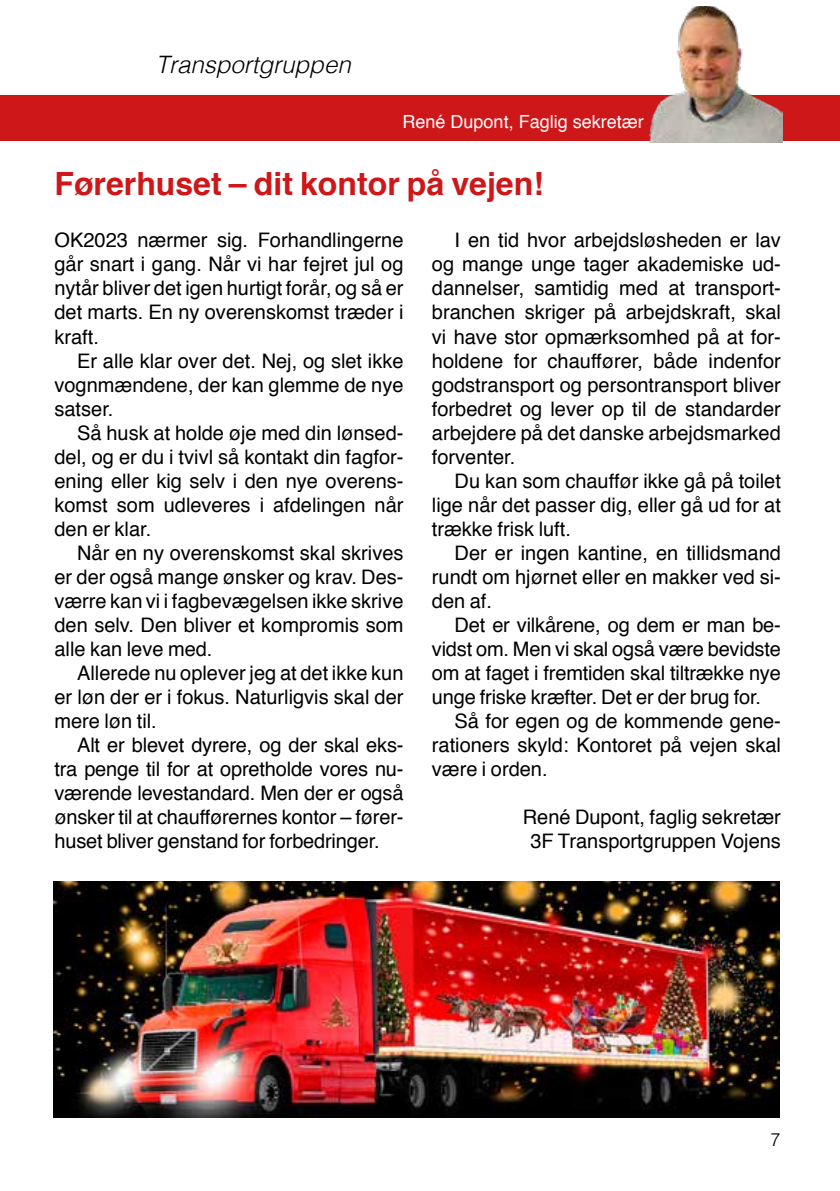
<style>
.page{position:relative;width:840px;height:1191px;background:#fff}
.page>*{position:absolute;margin:0;border:0;box-sizing:border-box;transform-origin:0 0}
.t1{font:700 32px "Helvetica";color:#cd1719}
.t2{font:italic 300 24px "Helvetica";color:#000}
.t3{font:20px/24px "Helvetica";color:#000;text-align:justify}
.t4{font:18px "Helvetica";color:#fff}
.t5{font:300 18px "Helvetica";color:#000}
</style>
<div class="page">
<div style="left:0;top:96px;width:839px;height:45px;background:#cd1719"></div>
<img style="left:54px;top:882px;width:724px;height:235px">
<img style="left:619px;top:6px;width:162px;height:137px">
<p class="t2" style="left:156px;top:44px;width:196px">Transportgruppen</p>
<p class="t4" style="left:402px;top:107px;width:243px">René Dupont, Faglig sekretær</p>
<h1 class="t1" style="left:54px;top:158px;width:490px">Førerhuset – dit kontor på vejen!</h1>
<p class="t3" style="left:54px;top:229px;width:350px">OK2023 nærmer sig. Forhandlingerne går snart i gang. Når vi har fejret jul og nytår bliver det igen hurtigt forår, og så er det marts. En ny overenskomst træder i kraft.</p>
<p class="t3" style="left:54px;top:349px;width:350px;text-indent:23px">Er alle klar over det. Nej, og slet ikke vognmændene, der kan glemme de nye satser.</p>
<p class="t3" style="left:54px;top:421px;width:350px;text-indent:23px">Så husk at holde øje med din lønsed&shy;del, og er du i tvivl så kontakt din fagfor&shy;ening eller kig selv i den nye overens&shy;komst som udleveres i afdelingen når den er klar.</p>
<p class="t3" style="left:54px;top:541px;width:350px;text-indent:23px">Når en ny overenskomst skal skrives er der også mange ønsker og krav. Des&shy;værre kan vi i fagbevægelsen ikke skrive den selv. Den bliver et kompromis som alle kan leve med.</p>
<p class="t3" style="left:54px;top:661px;width:350px;text-indent:23px">Allerede nu oplever jeg at det ikke kun er løn der er i fokus. Naturligvis skal der mere løn til.</p>
<p class="t3" style="left:54px;top:733px;width:350px;text-indent:23px">Alt er blevet dyrere, og der skal eks&shy;tra penge til for at opretholde vores nu&shy;værende levestandard. Men der er også ønsker til at chaufførernes kontor – fører&shy;huset bliver genstand for forbedringer.</p>
<p class="t3" style="left:431px;top:229px;width:350px;text-indent:23px">I en tid hvor arbejdsløsheden er lav og mange unge tager akademiske ud&shy;dannelser, samtidig med at transport&shy;branchen skriger på arbejdskraft, skal vi have stor opmærksomhed på at for&shy;holdene for chauffører, både indenfor godstransport og persontransport bliver forbedret og lever op til de standarder arbejdere på det danske arbejdsmarked forventer.</p>
<p class="t3" style="left:431px;top:469px;width:350px;text-indent:23px">Du kan som chauffør ikke gå på toilet lige når det passer dig, eller gå ud for at trække frisk luft.</p>
<p class="t3" style="left:431px;top:541px;width:350px;text-indent:23px">Der er ingen kantine, en tillidsmand rundt om hjørnet eller en makker ved si&shy;den af.</p>
<p class="t3" style="left:454px;top:613px;width:327px">Det er vilkårene, og dem er man be-</p>
<p class="t3" style="left:431px;top:637px;width:350px">vidst om. Men vi skal også være bevidste</p>
<p class="t3" style="left:431px;top:661px;width:350px">om at faget i fremtiden skal tiltrække nye</p>
<p class="t3" style="left:431px;top:685px;width:330px">unge friske kræfter. Det er der brug for.</p>
<p class="t3" style="left:454px;top:709px;width:327px">Så for egen og de kommende gene-</p>
<p class="t3" style="left:431px;top:733px;width:350px">rationers skyld: Kontoret på vejen skal</p>
<p class="t3" style="left:431px;top:757px;width:117px">være i orden.</p>
<p class="t3" style="left:522px;top:805px;width:259px;text-align:center">René Dupont, faglig sekretær<br>3F Transportgruppen Vojens</p>
<p class="t5" style="left:770px;top:1124px;width:12px">7</p>
</div>
